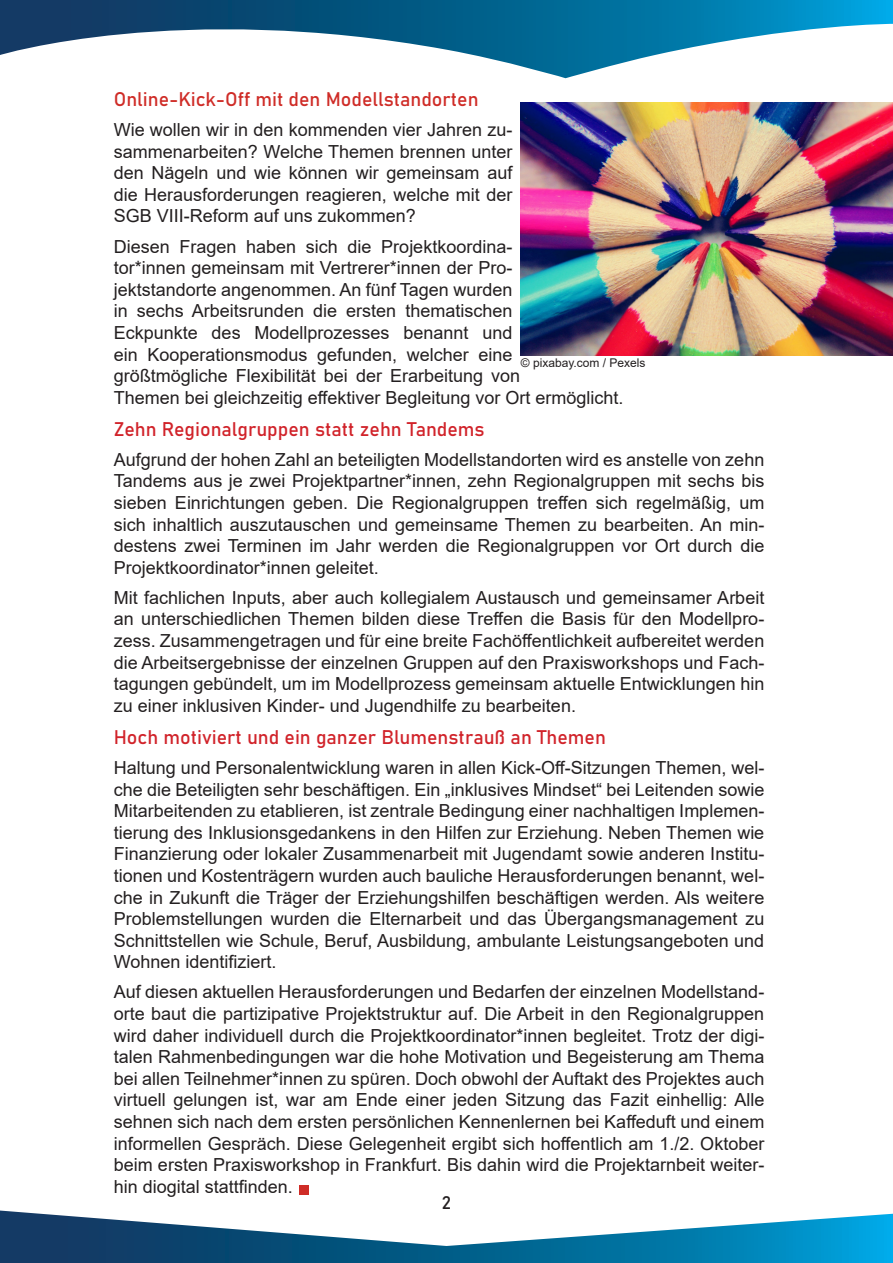
<style>
.page{position:relative;width:893px;height:1263px;background:#fff}
.page>*{position:absolute;margin:0;border:0;box-sizing:border-box;transform-origin:0 0}
.t1{font:19.5px "Bahnschrift";color:#d1232a}
.t2{font:19.5px "Bahnschrift";color:#cf2c27}
.t3{font:18px/21.6px "Arial";color:#231f20;text-align:justify}
.t4{font:18px "Bahnschrift";color:#231f20}
.t5{font:12px "Arial";color:#231f20}
</style>
<div class="page">
<svg style="left:0;top:0;width:893px;height:78px"></svg>
<svg style="left:0;top:1210px;width:893px;height:53px"></svg>
<img style="left:521px;top:102px;width:372px;height:253px">
<div style="left:299px;top:1185px;width:10px;height:9px;background:#cf2c27"></div>
<p class="t2" style="left:114px;top:87px;width:366px">Online-Kick-Off mit den Modellstandorten</p>
<p class="t3" style="left:114px;top:119px;width:400px">Wie wollen wir in den kommenden vier Jahren zu&shy;sammenarbeiten? Welche Themen brennen unter den Nägeln und wie können wir gemeinsam auf die Herausforderungen reagieren, welche mit der SGB VIII-Reform auf uns zukommen?</p>
<p class="t3" style="left:114px;top:235px;width:511px;text-align:left">Diesen Fragen haben sich die Projektkoordina-<br>tor*innen gemeinsam mit Vertrerer*innen der Pro-<br>jektstandorte angenommen. An fünf Tagen wurden<br>in sechs Arbeitsrunden die ersten thematischen<br>Eckpunkte des Modellprozesses benannt und<br>ein Kooperationsmodus gefunden, welcher eine größtmögliche Flexibilität bei der Erarbeitung von<br>Themen bei gleichzeitig effektiver Begleitung vor Ort ermöglicht.</p>
<p class="t1" style="left:114px;top:416px;width:372px">Zehn Regionalgruppen statt zehn Tandems</p>
<p class="t3" style="left:114px;top:448px;width:652px">Aufgrund der hohen Zahl an beteiligten Modellstandorten wird es anstelle von zehn Tandems aus je zwei Projektpartner*innen, zehn Regionalgruppen mit sechs bis sieben Einrichtungen geben. Die Regionalgruppen treffen sich regelmäßig, um sich inhaltlich auszutauschen und gemeinsame Themen zu bearbeiten. An min&shy;destens zwei Terminen im Jahr werden die Regionalgruppen vor Ort durch die Projektkoordinator*innen geleitet.</p>
<p class="t3" style="left:114px;top:587px;width:652px">Mit fachlichen Inputs, aber auch kollegialem Austausch und gemeinsamer Arbeit an unterschiedlichen Themen bilden diese Treffen die Basis für den Modellpro&shy;zess. Zusammengetragen und für eine breite Fachöffentlichkeit aufbereitet werden die Arbeitsergebnisse der einzelnen Gruppen auf den Praxisworkshops und Fach&shy;tagungen gebündelt, um im Modellprozess gemeinsam aktuelle Entwicklungen hin zu einer inklusiven Kinder- und Jugendhilfe zu bearbeiten.</p>
<p class="t1" style="left:114px;top:725px;width:494px">Hoch motiviert und ein ganzer Blumenstrauß an Themen</p>
<p class="t3" style="left:114px;top:757px;width:652px">Haltung und Personalentwicklung waren in allen Kick-Off-Sitzungen Themen, wel&shy;che die Beteiligten sehr beschäftigen. Ein „inklusives Mindset“ bei Leitenden sowie Mitarbeitenden zu etablieren, ist zentrale Bedingung einer nachhaltigen Implemen&shy;tierung des Inklusionsgedankens in den Hilfen zur Erziehung. Neben Themen wie Finanzierung oder lokaler Zusammenarbeit mit Jugendamt sowie anderen Institu&shy;tionen und Kostenträgern wurden auch bauliche Herausforderungen benannt, wel&shy;che in Zukunft die Träger der Erziehungshilfen beschäftigen werden. Als weitere Problemstellungen wurden die Elternarbeit und das Übergangsmanagement zu Schnittstellen wie Schule, Beruf, Ausbildung, ambulante Leistungsangeboten und Wohnen identifiziert.</p>
<p class="t3" style="left:114px;top:981px;width:652px">Auf diesen aktuellen Herausforderungen und Bedarfen der einzelnen Modellstand&shy;orte baut die partizipative Projektstruktur auf. Die Arbeit in den Regionalgruppen wird daher individuell durch die Projektkoordinator*innen begleitet. Trotz der digi&shy;talen Rahmenbedingungen war die hohe Motivation und Begeisterung am Thema bei allen Teilnehmer*innen zu spüren. Doch obwohl der Auftakt des Projektes auch virtuell gelungen ist, war am Ende einer jeden Sitzung das Fazit einhellig: Alle sehnen sich nach dem ersten persönlichen Kennenlernen bei Kaffeduft und einem informellen Gespräch. Diese Gelegenheit ergibt sich hoffentlich am 1./2. Oktober beim ersten Praxisworkshop in Frankfurt. Bis dahin wird die Projektarnbeit weiter&shy;hin diogital stattfinden.</p>
<p class="t5" style="left:521px;top:355px;width:126px">© pixabay.com / Pexels</p>
<p class="t4" style="left:442px;top:1191px;width:11px">2</p>
</div>
